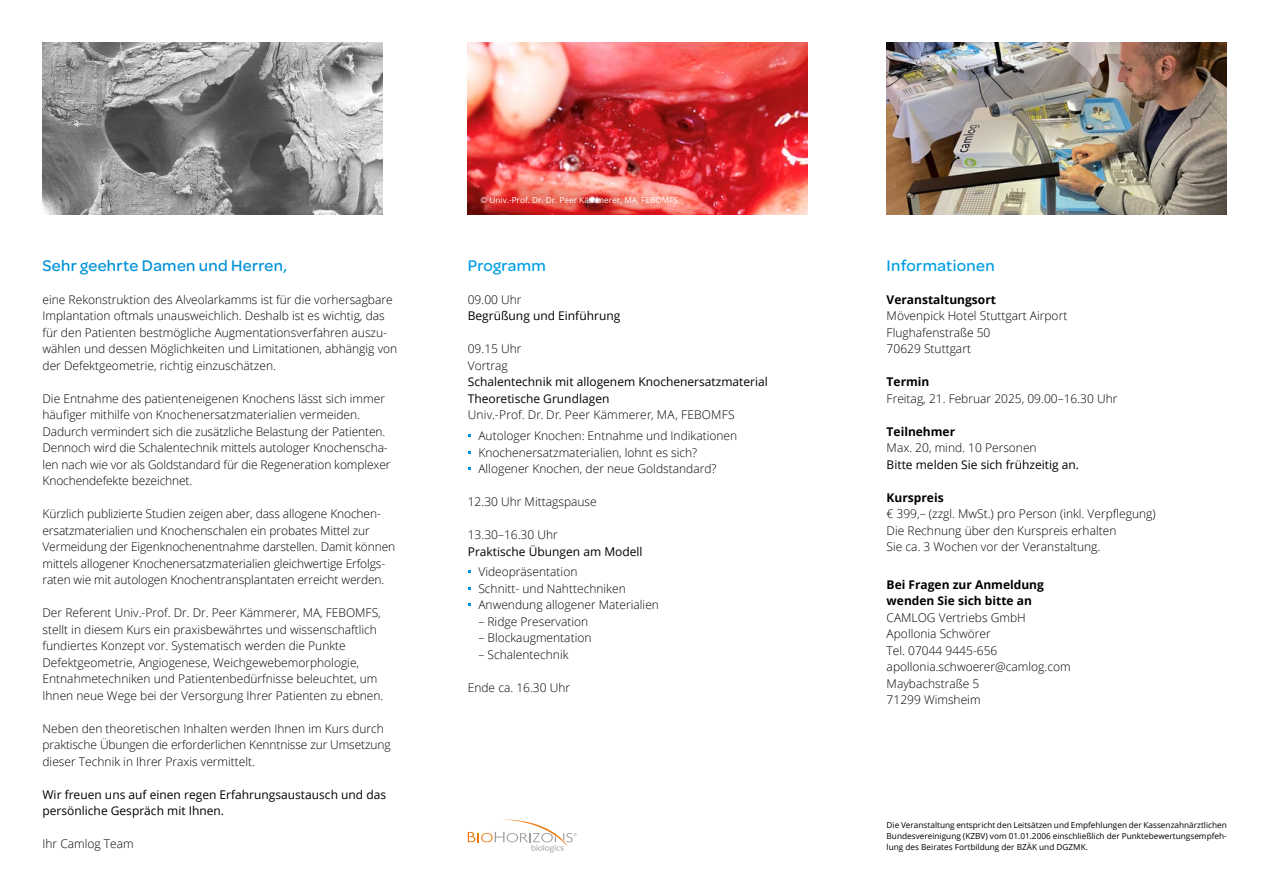
<style>
.page{position:relative;width:1263px;height:893px;background:#fff}
.page>*{position:absolute;margin:0;border:0;box-sizing:border-box;transform-origin:0 0}
.t1{font:500 16.5px "Omnes";letter-spacing:.02em;color:#0092d8}
.t2{font:500 16.5px "Omnes";letter-spacing:.02em;color:#009fe3}
.t3{font:300 12px/16.5px "Open Sans";color:#000}
.t4{font:12px/16.5px "Open Sans";color:#000}
.t5{font:700 12px/16.5px "Open Sans";color:#000}
.t6{font:8.25px/11.2px "Open Sans";color:#000;text-align:justify}
.t7{font:8.25px "Open Sans";color:#fff}
</style>
<div class="page">
<svg style="left:468px;top:819px;width:109px;height:34px"></svg>
<img style="left:887px;top:43px;width:339px;height:172px">
<img style="left:468px;top:43px;width:340px;height:172px">
<img style="left:43px;top:43px;width:340px;height:172px">
<h1 class="t1" style="left:43px;top:254px;width:246px">Sehr geehrte Damen und Herren,</h1>
<p class="t3" style="left:43px;top:291px;width:356px">eine Rekonstruktion des Alveolarkamms ist für die vorhersagbare Implantation oftmals unausweichlich. Deshalb ist es wichtig, das für den Patienten bestmögliche Augmentationsverfahren auszu&shy;wählen und dessen Möglichkeiten und Limitationen, abhängig von der Defektgeometrie, richtig einzuschätzen.</p>
<p class="t3" style="left:43px;top:390px;width:349px">Die Entnahme des patienteneigenen Knochens lässt sich immer häufiger mithilfe von Knochenersatzmaterialien vermeiden.<br>Dadurch vermindert sich die zusätzliche Belastung der Patienten.<br>Dennoch wird die Schalentechnik mittels autologer Knochenscha&shy;len nach wie vor als Goldstandard für die Regeneration komplexer Knochendefekte bezeichnet.</p>
<p class="t3" style="left:43px;top:505px;width:354px">Kürzlich publizierte Studien zeigen aber, dass allogene Knochen&shy;ersatzmaterialien und Knochenschalen ein probates Mittel zur Vermeidung der Eigenknochenentnahme darstellen. Damit können mittels allogener Knochenersatzmaterialien gleichwertige Erfolgs&shy;raten wie mit autologen Knochentransplantaten erreicht werden.</p>
<p class="t3" style="left:43px;top:604px;width:342px">Der Referent Univ.-Prof. Dr. Dr. Peer Kämmerer, MA, FEBOMFS, stellt in diesem Kurs ein praxisbewährtes und wissenschaftlich fundiertes Konzept vor. Systematisch werden die Punkte Defektgeometrie, Angiogenese, Weichgewebemorphologie, Entnahmetechniken und Patientenbedürfnisse beleuchtet, um Ihnen neue Wege bei der Versorgung Ihrer Patienten zu ebnen.</p>
<p class="t3" style="left:43px;top:720px;width:350px">Neben den theoretischen Inhalten werden Ihnen im Kurs durch praktische Übungen die erforderlichen Kenntnisse zur Umsetzung dieser Technik in Ihrer Praxis vermittelt.</p>
<p class="t4" style="left:43px;top:786px;width:345px">Wir freuen uns auf einen regen Erfahrungsaustausch und das persönliche Gespräch mit Ihnen.</p>
<p class="t3" style="left:43px;top:835px;width:93px">Ihr Camlog Team</p>
<p class="t7" style="left:480px;top:195px;width:199px">© Univ.-Prof. Dr. Dr. Peer Kämmerer, MA, FEBOMFS</p>
<h1 class="t2" style="left:468px;top:254px;width:80px">Programm</h1>
<p class="t3" style="left:468px;top:291px;width:55px">09.00 Uhr</p>
<p class="t4" style="left:468px;top:307px;width:154px">Begrüßung und Einführung</p>
<p class="t3" style="left:468px;top:340px;width:55px">09.15 Uhr<br>Vortrag</p>
<p class="t4" style="left:468px;top:373px;width:302px">Schalentechnik mit allogenem Knochenersatzmaterial<br>Theoretische Grundlagen</p>
<p class="t3" style="left:468px;top:404px;width:271px;line-height:20.7px;text-align:right">Univ.-Prof. Dr. Dr. Peer Kämmerer, MA, FEBOMFS<br>Autologer Knochen: Entnahme und Indikationen</p>
<p class="t3" style="left:478px;top:444px;width:240px">Knochenersatzmaterialien, lohnt es sich?<br>Allogener Knochen, der neue Goldstandard?</p>
<p class="t3" style="left:468px;top:493px;width:130px">12.30 Uhr Mittagspause</p>
<p class="t3" style="left:468px;top:526px;width:92px">13.30–16.30 Uhr</p>
<p class="t4" style="left:468px;top:543px;width:176px">Praktische Übungen am Modell</p>
<p class="t3" style="left:478px;top:563px;width:182px">Videopräsentation<br>Schnitt- und Nahttechniken<br>Anwendung allogener Materialien</p>
<p class="t3" style="left:478px;top:613px;width:111px">– Ridge Preservation</p>
<p class="t3" style="left:478px;top:629px;width:115px">– Blockaugmentation</p>
<p class="t3" style="left:478px;top:646px;width:92px">– Schalentechnik</p>
<p class="t3" style="left:468px;top:679px;width:104px">Ende ca. 16.30 Uhr</p>
<h1 class="t2" style="left:887px;top:254px;width:109px">Informationen</h1>
<p class="t5" style="left:887px;top:291px;width:111px">Veranstaltungsort</p>
<p class="t3" style="left:887px;top:307px;width:182px">Mövenpick Hotel Stuttgart Airport<br>Flughafenstraße 50<br>70629 Stuttgart</p>
<p class="t5" style="left:887px;top:373px;width:44px">Termin</p>
<p class="t3" style="left:887px;top:390px;width:232px">Freitag, 21. Februar 2025, 09.00–16.30 Uhr</p>
<p class="t5" style="left:887px;top:423px;width:70px">Teilnehmer</p>
<p class="t3" style="left:887px;top:439px;width:152px">Max. 20, mind. 10 Personen</p>
<p class="t4" style="left:887px;top:456px;width:194px">Bitte melden Sie sich frühzeitig an.</p>
<p class="t5" style="left:887px;top:489px;width:59px">Kurspreis</p>
<p class="t3" style="left:887px;top:505px;width:271px">€ 399,– (zzgl. MwSt.) pro Person (inkl. Verpflegung)<br>Die Rechnung über den Kurspreis erhalten<br>Sie ca. 3 Wochen vor der Veranstaltung.</p>
<p class="t5" style="left:887px;top:576px;width:159px">Bei Fragen zur Anmeldung wenden Sie sich bitte an</p>
<p class="t3" style="left:887px;top:609px;width:186px">CAMLOG Vertriebs GmbH<br>Apollonia Schwörer<br>Tel. 07044 9445-656 apollonia.schwoerer@camlog.com<br>Maybachstraße 5<br>71299 Wimsheim</p>
<p class="t6" style="left:887px;top:819px;width:342px">Die Veranstaltung entspricht den Leitsätzen und Empfehlungen der Kassenzahnärztlichen Bundesvereinigung (KZBV) vom 01.01.2006 einschließlich der Punktebewertungsempfeh&shy;lung des Beirates Fortbildung der BZÄK und DGZMK.</p>
</div>
